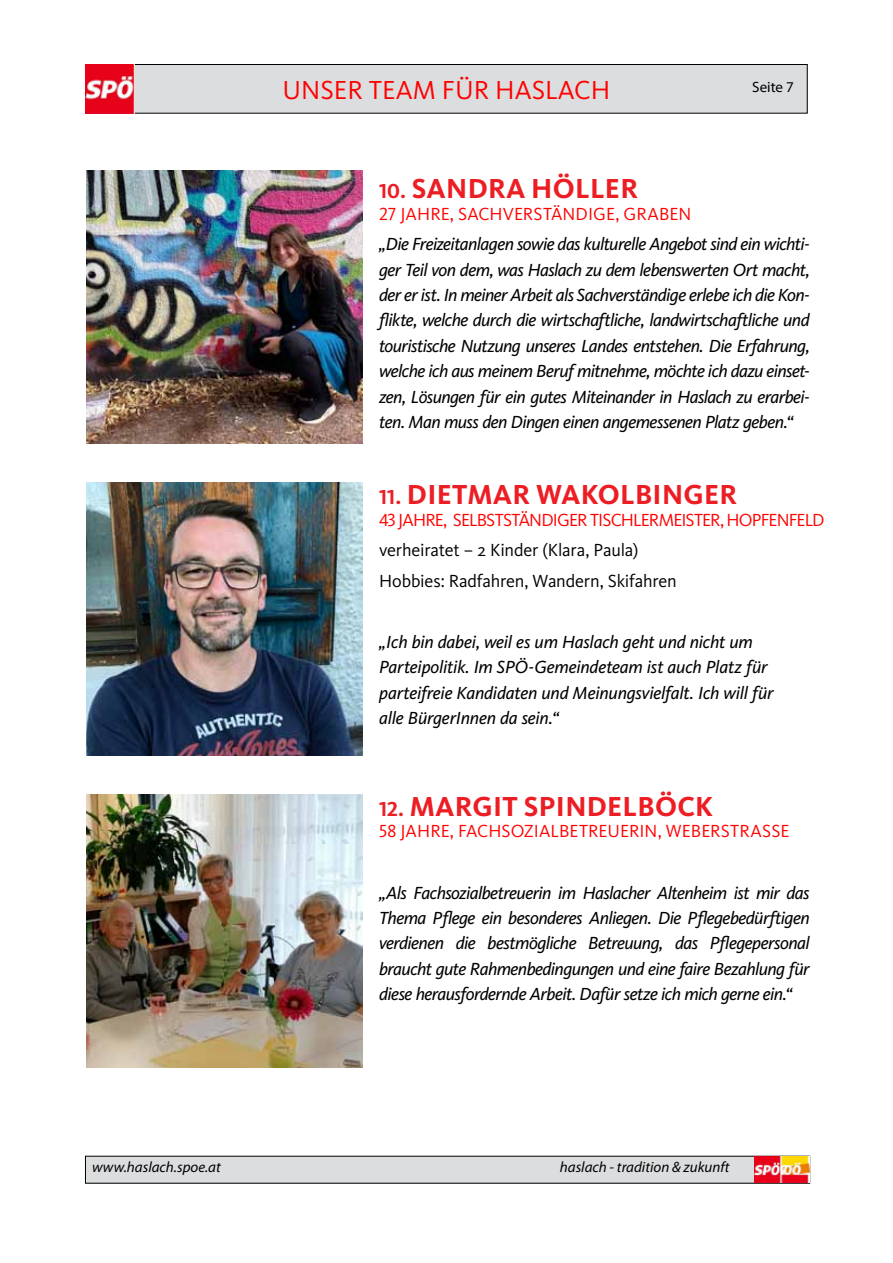
<style>
.page{position:relative;width:893px;height:1263px;background:#fff}
.page>*{position:absolute;margin:0;border:0;box-sizing:border-box;transform-origin:0 0}
.t1{font:700 28.5px "Kievit OT";letter-spacing:.01em;color:#ed1d24}
.t2{font:27px "Kievit OT";color:#f00}
.t3{font:italic 18.15px/25.3px "Kievit OT";letter-spacing:-.015em;color:#000;text-align:justify}
.t4{font:18.15px "Kievit OT";letter-spacing:-.01em;color:#f00}
.t5{font:18.15px/30.6px "Kievit OT";letter-spacing:-.01em;color:#000}
.t6{font:18.15px "Kievit OT";letter-spacing:-.045em;color:#f00}
.t7{font:18.15px "Kievit OT";letter-spacing:-.055em;color:#f00}
.t8{font:italic 15px "Myriad Pro";color:#000}
.t9{font:15px "Myriad Pro";color:#000}
.s1{font-size:21px}
</style>
<div class="page">
<div style="left:86px;top:64px;width:721px;height:49px;background:#dcddde"></div>
<div style="left:86px;top:64px;width:721px;height:49px;border:1px solid #000"></div>
<div style="left:85px;top:1156px;width:725px;height:27px;background:#dcddde"></div>
<img style="left:754px;top:1156px;width:55px;height:26px">
<img style="left:85px;top:65px;width:49px;height:48px">
<img style="left:87px;top:170px;width:275px;height:273px">
<img style="left:87px;top:482px;width:275px;height:273px">
<img style="left:87px;top:794px;width:275px;height:273px">
<h2 class="t2" style="left:283px;top:75px;width:329px">UNSER TEAM FÜR HASLACH</h2>
<p class="t9" style="left:752px;top:78px;width:43px">Seite 7</p>
<h1 class="t1" style="left:379px;top:172px;width:191px"><span class="s1">10.</span> SAN DRA HÖLLE</h1>
<h1 class="t1" style="left:620px;top:172px;width:19px">R</h1>
<p class="t4" style="left:379px;top:203px;width:314px">27 JAHRE, SACHVERSTÄND IGE, GRABEN</p>
<p class="t3" style="left:379px;top:231px;width:432px">„Die Freizeitanlagen sowie das kulturelle Angebot sind ein wichti&shy;ger Teil von dem, was Haslach zu dem lebenswerten Ort macht, der er ist. In meiner Arbeit als Sachverständige erlebe ich die Kon&shy;flikte, welche durch die wirtschaftliche, landwirtschaftliche und touristische Nutzung unseres Landes entstehen. Die Erfahrung, welche ich aus meinem Beruf mitnehme, möchte ich dazu einset&shy;zen, Lösungen für ein gutes Miteinander in Haslach zu erarbei&shy;ten. Man muss den Dingen einen angemessenen Platz geben.“</p>
<h1 class="t1" style="left:379px;top:478px;width:179px"><span class="s1">11.</span> DIETMAR WAK</h1>
<h1 class="t1" style="left:598px;top:478px;width:72px">OLBINGE</h1>
<h1 class="t1" style="left:719px;top:478px;width:19px">R</h1>
<p class="t6" style="left:379px;top:509px;width:360px">43 JAHRE, SELBSTSTÄND IGER TISCHLERMEISTER, HOP</p>
<p class="t7" style="left:761px;top:509px;width:62px">FENFELD</p>
<p class="t5" style="left:379px;top:535px;width:299px">VERHEIRATET – 2 KINDER (KLARA, PAULA)<br>HOBBIES: RADFAHREN, WANDERN, SKIFAHREN</p>
<p class="t3" style="left:379px;top:629px;width:396px;text-align:left">„Ich bin dabei, weil es um Haslach geht und nicht um Parteipolitik. Im SPÖ-Gemeindeteam ist auch Platz für parteifreie Kandidaten und Meinungsvielfalt. Ich will für alle BürgerInnen da sein.“</p>
<h1 class="t1" style="left:379px;top:790px;width:296px"><span class="s1">12.</span> MARGIT SPIN DELBÖCK</h1>
<p class="t4" style="left:379px;top:821px;width:39px">58 JAHRE</p>
<p class="t4" style="left:450px;top:821px;width:341px">, FACHSOZIALBETREUERIN, WEBERSTRASSE</p>
<p class="t3" style="left:379px;top:880px;width:432px">„Als Fachsozialbetreuerin im Haslacher Altenheim ist mir das Thema Pflege ein besonderes Anliegen. Die Pflegebedürftigen verdienen die bestmögliche Betreuung, das Pflegepersonal braucht gute Rahmenbedingungen und eine faire Bezahlung für diese herausfordernde Arbeit. Dafür setze ich mich gerne ein.“</p>
<p class="t8" style="left:92px;top:1158px;width:130px">www.haslach.spoe.at</p>
<p class="t8" style="left:560px;top:1158px;width:171px">haslach - tradition &amp; zukunft</p>
</div>
